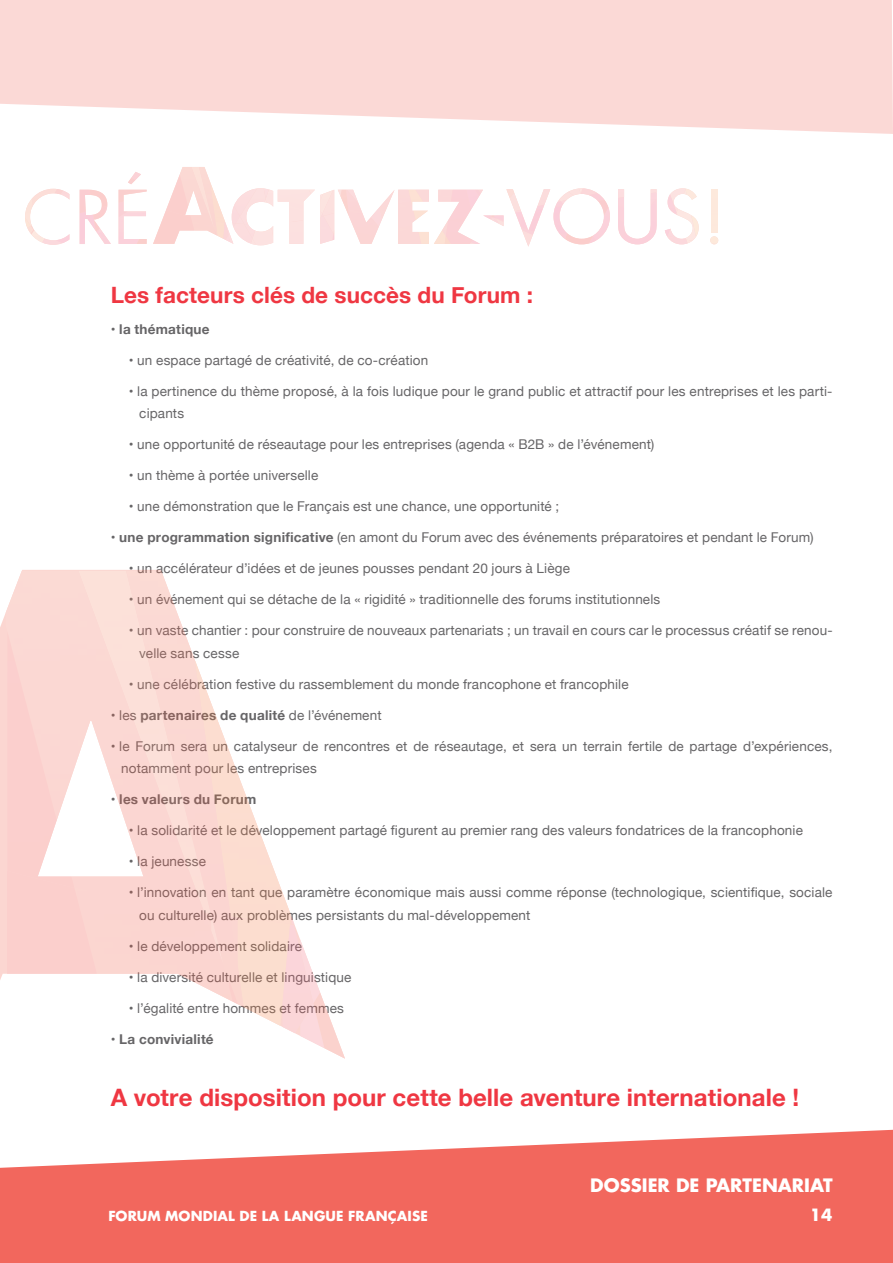
<style>
.page{position:relative;width:893px;height:1263px;background:#fff}
.page>*{position:absolute;margin:0;border:0;box-sizing:border-box;transform-origin:0 0}
.t1{font:700 24px "Helvetica Neue";letter-spacing:.005em;color:#ef3742}
.t2{font:700 22.5px "Helvetica Neue";letter-spacing:.005em;color:#ef3742}
.t3{font:700 18px "Futura Std";color:#fff}
.t4{font:700 16.5px "Futura Std";color:#fff}
.t5{font:13.5px/22.5px "Helvetica Neue";letter-spacing:.01em;color:#666567}
.t6{font:700 13.5px "Helvetica Neue";letter-spacing:.02em;color:#666567}
.t7{font:700 13.5px "Futura Std";letter-spacing:.01em;color:#fff}
.s1{font-weight:400}
.s2{font-weight:700}
</style>
<div class="page">
<svg style="left:0;top:0;width:893px;height:134px;background:#fbddda"></svg>
<svg style="left:0;top:1130px;width:893px;height:133px;background:#f37c73"></svg>
<img style="left:678px;top:241px;width:10px;height:3px">
<img style="left:181px;top:167px;width:18px;height:5px">
<img style="left:199px;top:167px;width:8px;height:5px">
<svg style="left:25px;top:172px;width:653px;height:75px"></svg>
<img style="left:605px;top:197px;width:19px;height:25px">
<img style="left:696px;top:219px;width:3px;height:18px">
<svg style="left:710px;top:236px;width:8px;height:8px"></svg>
<img style="left:670px;top:188px;width:15px;height:21px">
<svg style="left:684px;top:189px;width:13px;height:11px"></svg>
<img style="left:677px;top:209px;width:19px;height:32px">
<img style="left:668px;top:194px;width:9px;height:19px">
<img style="left:650px;top:199px;width:20px;height:37px">
<img style="left:668px;top:213px;width:18px;height:27px">
<svg style="left:0;top:570px;width:162px;height:410px;fill:#fbd6d1"></svg>
<svg style="left:281px;top:916px;width:64px;height:143px"></svg>
<img style="left:243px;top:924px;width:47px;height:102px">
<img style="left:77px;top:914px;width:134px;height:77px">
<div style="left:7px;top:913px;width:90px;height:61px;background:#fbcfcc"></div>
<img style="left:211px;top:924px;width:33px;height:83px">
<img style="left:229px;top:980px;width:9px;height:24px">
<img style="left:313px;top:939px;width:7px;height:64px">
<img style="left:282px;top:925px;width:31px;height:108px">
<img style="left:300px;top:1004px;width:24px;height:44px">
<img style="left:195px;top:756px;width:96px;height:168px">
<img style="left:6px;top:571px;width:120px;height:342px">
<img style="left:7px;top:631px;width:67px;height:257px">
<img style="left:126px;top:571px;width:105px;height:345px">
<svg style="left:292px;top:918px;width:2px;height:6px"></svg>
<h2 class="t2" style="left:111px;top:277px;width:424px">Les facteurs clés de succès du Forum :</h2>
<p class="t6" style="left:111px;top:318px;width:100px"><span class="s1">•</span> la thématique</p>
<p class="t5" style="left:129px;top:349px;width:301px">• un espace partagé de créativité, de co-création</p>
<p class="t5" style="left:139px;top:380px;width:695px;text-indent:-11px">• la pertinence du thème proposé, à la fois ludique pour le grand public et attractif pour les entreprises et les parti&shy;cipants</p>
<p class="t5" style="left:129px;top:434px;width:527px">• une opportunité de réseautage pour les entreprises (agenda « B2B » de l’événement)</p>
<p class="t5" style="left:129px;top:465px;width:191px">• un thème à portée universelle</p>
<p class="t5" style="left:129px;top:496px;width:432px">• une démonstration que le Français est une chance, une opportunité ;</p>
<p class="t5" style="left:111px;top:527px;width:704px">• <span class="s2">une programmation significative</span> (en amont du Forum avec des événements préparatoires et pendant le Forum)</p>
<p class="t5" style="left:129px;top:558px;width:443px">• un accélérateur d’idées et de jeunes pousses pendant 20 jours à Liège</p>
<p class="t5" style="left:129px;top:589px;width:533px">• un événement qui se détache de la « rigidité » traditionnelle des forums institutionnels</p>
<p class="t5" style="left:139px;top:620px;width:695px;text-indent:-11px">• un vaste chantier : pour construire de nouveaux partenariats ; un travail en cours car le processus créatif se renou&shy;velle sans cesse</p>
<p class="t5" style="left:129px;top:673px;width:501px">• une célébration festive du rassemblement du monde francophone et francophile</p>
<p class="t6" style="left:111px;top:704px;width:272px"><span class="s1">• les</span> partenaires de qualité <span class="s1">de l’événement</span></p>
<p class="t5" style="left:121px;top:735px;width:713px;text-indent:-11px">• le Forum sera un catalyseur de rencontres et de réseautage, et sera un terrain fertile de partage d’expériences, notamment pour les entreprises</p>
<p class="t6" style="left:111px;top:789px;width:147px"><span class="s1">•</span> les valeurs du Forum</p>
<p class="t5" style="left:129px;top:820px;width:676px">• la solidarité et le développement partagé figurent au premier rang des valeurs fondatrices de la francophonie</p>
<p class="t5" style="left:129px;top:851px;width:79px">• la jeunesse</p>
<p class="t5" style="left:139px;top:882px;width:695px;text-indent:-11px">• l’innovation en tant que paramètre économique mais aussi comme réponse (technologique, scientifique, sociale ou culturelle) aux problèmes persistants du mal-développement</p>
<p class="t5" style="left:129px;top:935px;width:175px">• le développement solidaire</p>
<p class="t5" style="left:129px;top:966px;width:224px">• la diversité culturelle et linguistique</p>
<p class="t5" style="left:129px;top:997px;width:217px">• l’égalité entre hommes et femmes</p>
<p class="t6" style="left:111px;top:1028px;width:104px"><span class="s1">•</span> La convivialité</p>
<h1 class="t1" style="left:111px;top:1078px;width:690px">A votre disposition pour cette belle aventure internationale !</h1>
<p class="t7" style="left:108px;top:1207px;width:321px">FORUM MONDIAL DE LA LANGUE FRANÇAISE</p>
<h3 class="t3" style="left:590px;top:1173px;width:244px">DOSSIER DE PARTENARIAT</h3>
<p class="t4" style="left:810px;top:1204px;width:24px">14</p>
</div>
